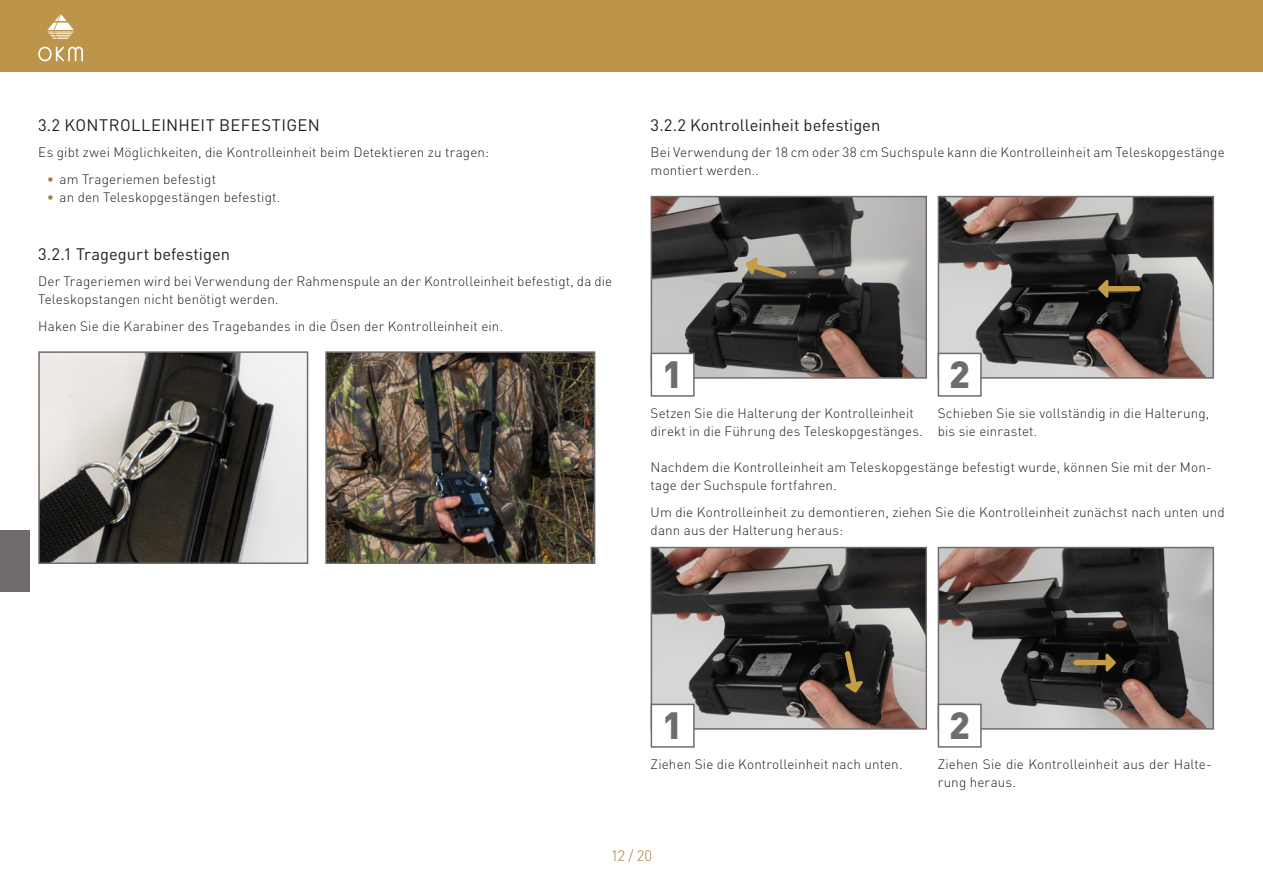
<style>
.page{position:relative;width:1263px;height:893px;background:#fff}
.page>*{position:absolute;margin:0;border:0;box-sizing:border-box;transform-origin:0 0}
.t1{font:900 37.5px "DIN Pro";color:#706c6d}
.t2{font:16.5px "DIN Pro";letter-spacing:.005em;color:#231f20}
.t3{font:300 15px "DIN Pro";color:#a17e42}
.t4{font:300 13.5px/18px "DIN Pro";letter-spacing:.01em;color:#231f20}
.s1{color:#a17e42}
</style>
<div class="page">
<img style="left:41px;top:354px;width:264px;height:207px">
<div style="left:38px;top:351px;width:270px;height:213px;border:2px solid #706c6d"></div>
<img style="left:328px;top:354px;width:264px;height:207px">
<div style="left:325px;top:351px;width:270px;height:213px;border:2px solid #706c6d"></div>
<img style="left:654px;top:199px;width:270px;height:177px">
<div style="left:651px;top:196px;width:276px;height:183px;border:2px solid #706c6d"></div>
<div style="left:651px;top:353px;width:43px;height:43px;background:#fff"></div>
<div style="left:651px;top:353px;width:44px;height:44px;border:2px solid #706c6d"></div>
<img style="left:941px;top:199px;width:270px;height:177px">
<div style="left:938px;top:196px;width:276px;height:183px;border:2px solid #706c6d"></div>
<div style="left:938px;top:353px;width:43px;height:43px;background:#fff"></div>
<div style="left:938px;top:353px;width:44px;height:44px;border:2px solid #706c6d"></div>
<img style="left:654px;top:550px;width:270px;height:177px">
<div style="left:651px;top:547px;width:276px;height:183px;border:2px solid #706c6d"></div>
<div style="left:651px;top:704px;width:43px;height:43px;background:#fff"></div>
<div style="left:651px;top:704px;width:44px;height:44px;border:2px solid #706c6d"></div>
<img style="left:941px;top:550px;width:270px;height:177px">
<div style="left:938px;top:547px;width:276px;height:183px;border:2px solid #706c6d"></div>
<div style="left:938px;top:704px;width:43px;height:43px;background:#fff"></div>
<div style="left:938px;top:704px;width:44px;height:44px;border:2px solid #706c6d"></div>
<svg style="left:1098px;top:279px;width:42px;height:19px"></svg>
<svg style="left:845px;top:651px;width:18px;height:42px"></svg>
<svg style="left:1073px;top:653px;width:43px;height:19px"></svg>
<svg style="left:745px;top:257px;width:42px;height:21px"></svg>
<div style="left:0;top:0;width:1263px;height:72px;background:#bc954b"></div>
<svg style="left:47px;top:14px;width:27px;height:25px"></svg>
<svg style="left:38px;top:47px;width:45px;height:14px"></svg>
<div style="left:0;top:531px;width:30px;height:61px;background:#706c6d"></div>
<p class="t2" style="left:38px;top:112px;width:283px">3.2 KONTROLLEINHEIT BEFESTIGEN</p>
<p class="t4" style="left:38px;top:142px;width:452px">Es gibt zwei Möglichkeiten, die Kontrolleinheit beim Detektieren zu tragen:</p>
<p class="t4" style="left:47px;top:169px;width:171px"><span class="s1">•</span> am Trageriemen befestigt</p>
<p class="t4" style="left:47px;top:187px;width:235px"><span class="s1">•</span> an den Teleskopgestängen befestigt.</p>
<p class="t2" style="left:38px;top:241px;width:193px">3.2.1 Tragegurt befestigen</p>
<p class="t4" style="left:38px;top:271px;width:576px">Der Trageriemen wird bei Verwendung der Rahmenspule an der Kontrolleinheit befestigt, da die<br>Teleskopstangen nicht benötigt werden.</p>
<p class="t4" style="left:38px;top:316px;width:466px">Haken Sie die Karabiner des Tragebandes in die Ösen der Kontrolleinheit ein.</p>
<p class="t2" style="left:651px;top:112px;width:231px">3.2.2 Kontrolleinheit befestigen</p>
<p class="t4" style="left:651px;top:142px;width:576px">Bei Verwendung der 18 cm oder 38 cm Suchspule kann die Kontrolleinheit am Teleskopgestänge montiert werden..</p>
<h1 class="t1" style="left:662px;top:342px;width:22px">1</h1>
<h1 class="t1" style="left:949px;top:342px;width:22px">2</h1>
<p class="t4" style="left:651px;top:403px;width:274px">Setzen Sie die Halterung der Kontrolleinheit direkt in die Führung des Teleskopgestänges.</p>
<p class="t4" style="left:938px;top:403px;width:273px">Schieben Sie sie vollständig in die Halterung, bis sie einrastet.</p>
<p class="t4" style="left:651px;top:457px;width:563px">Nachdem die Kontrolleinheit am Teleskopgestänge befestigt wurde, können Sie mit der Mon&shy;tage der Suchspule fortfahren.</p>
<p class="t4" style="left:651px;top:502px;width:575px">Um die Kontrolleinheit zu demontieren, ziehen Sie die Kontrolleinheit zunächst nach unten und dann aus der Halterung heraus:</p>
<h1 class="t1" style="left:662px;top:693px;width:22px">1</h1>
<h1 class="t1" style="left:949px;top:693px;width:22px">2</h1>
<p class="t4" style="left:651px;top:754px;width:253px">Ziehen Sie die Kontrolleinheit nach unten.</p>
<p class="t4" style="left:938px;top:754px;width:276px">Ziehen Sie die Kontrolleinheit aus der Halte&shy;rung heraus.</p>
<p class="t3" style="left:611px;top:844px;width:43px">12 / 20</p>
</div>
